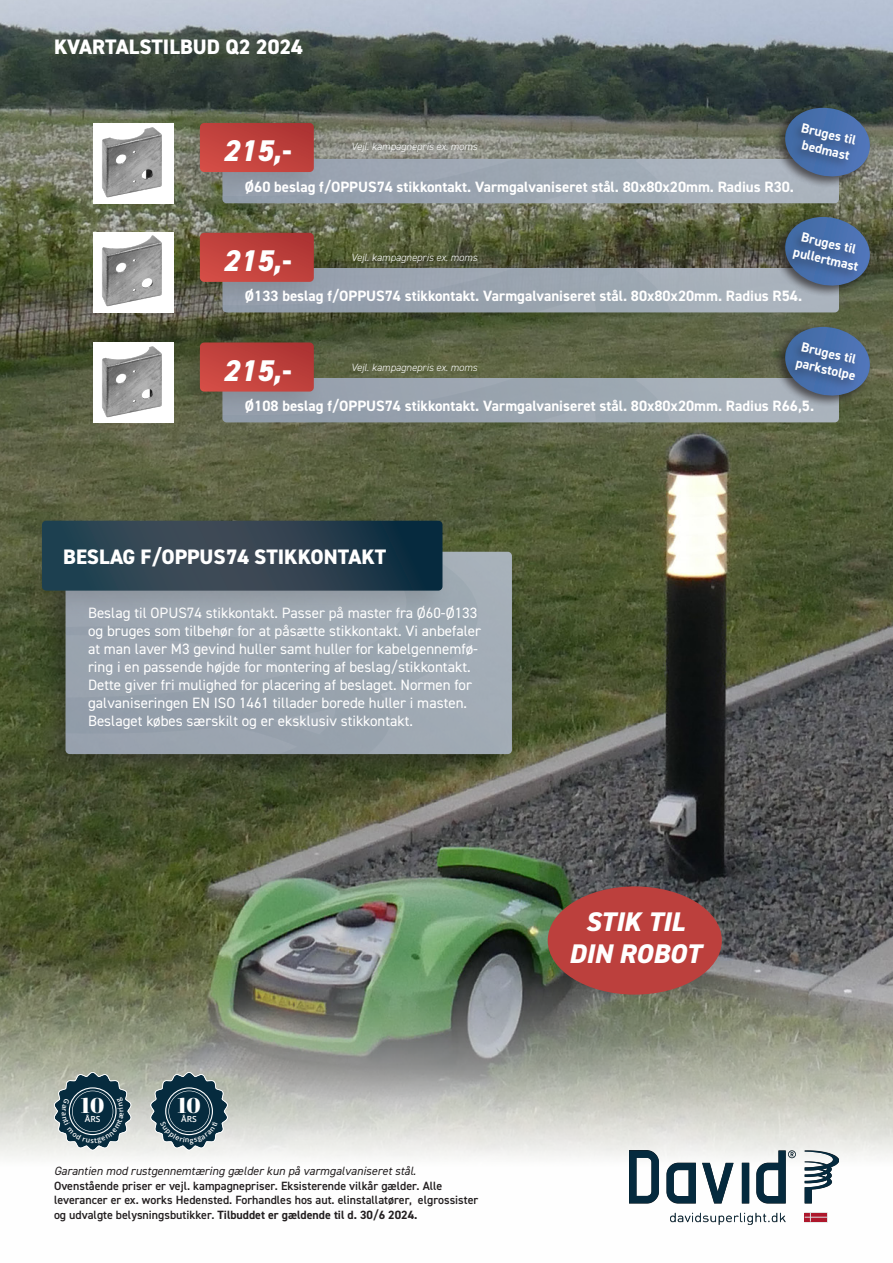
<style>
.page{position:relative;width:893px;height:1263px;background:#fff}
.page>*{position:absolute;margin:0;border:0;box-sizing:border-box;transform-origin:0 0}
.t1{font:italic 800 30px "DIN2014";color:#fff}
.t2{font:italic 800 27px "DIN2014";color:#fff}
.t3{font:21.45px "Abril Fatface";color:#fff}
.t4{font:800 21px "DIN2014";color:#fff}
.t5{font:15px/18px "DIN2014";color:#fff}
.t6{font:700 15px "DIN2014";color:#fff}
.t7{font:700 13.5px "DIN2014";color:#fff}
.t8{font:600 12px/14.4px "DIN2014";color:#231f20}
.t9{font:italic 12px "DIN2014";color:#231f20}
.t10{font:italic 300 10.5px "DIN2014";color:#fff}
.t11{font:600 8.4px "Open Sans";color:#fff}
.s1{font-weight:700}
</style>
<div class="page">
<img style="left:0;top:0;width:893px;height:1225px">
<img style="left:94px;top:342px;width:79px;height:81px">
<img style="left:94px;top:232px;width:79px;height:81px">
<img style="left:94px;top:123px;width:79px;height:81px">
<div style="left:172px;top:113px;width:151px;height:87px;background:#231f20;opacity:.15"></div>
<div style="left:172px;top:223px;width:151px;height:87px;background:#231f20;opacity:.15"></div>
<div style="left:172px;top:333px;width:151px;height:86px;background:#231f20;opacity:.15"></div>
<div style="left:548px;top:886px;width:174px;height:108px;background:#bc403d;border-radius:50%"></div>
<div style="left:38px;top:542px;width:484px;height:240px;background:#231f20;opacity:.45"></div>
<div style="left:66px;top:552px;width:446px;height:202px;background:#a3acb6;border-radius:4px"></div>
<div style="left:66px;top:618px;width:366px;height:136px;background:#9aa4af"></div>
<div style="left:14px;top:511px;width:438px;height:107px;background:#231f20;opacity:.15"></div>
<svg style="left:42px;top:521px;width:400px;height:70px;background:#29404e"></svg>
<img style="left:629px;top:1150px;width:210px;height:74px">
<svg style="left:805px;top:1213px;width:22px;height:8px"></svg>
<svg style="left:805px;top:1151px;width:34px;height:52px"></svg>
<svg style="left:629px;top:1150px;width:167px;height:53px"></svg>
<svg style="left:670px;top:1213px;width:116px;height:11px"></svg>
<div style="left:773px;top:104px;width:101px;height:84px;background:#231f20;opacity:.45"></div>
<svg style="left:200px;top:108px;width:673px;height:95px;background:#898484"></svg>
<div style="left:790px;top:120px;width:69px;height:51px;background:#231f20;opacity:.45"></div>
<div style="left:773px;top:213px;width:101px;height:84px;background:#231f20;opacity:.45"></div>
<svg style="left:200px;top:217px;width:673px;height:95px;background:#7d786f"></svg>
<div style="left:781px;top:229px;width:81px;height:53px;background:#231f20;opacity:.45"></div>
<div style="left:773px;top:323px;width:101px;height:84px;background:#5e6546"></div>
<svg style="left:200px;top:327px;width:673px;height:95px;background:#7e7a71"></svg>
<div style="left:784px;top:339px;width:75px;height:52px;background:#231f20;opacity:.45"></div>
<svg style="left:54px;top:1072px;width:77px;height:78px;background:#4d6670"></svg>
<svg style="left:150px;top:1072px;width:78px;height:78px;background:#4f6872"></svg>
<p class="t4" style="left:54px;top:33px;width:250px">KVARTALSTILBUD Q2 2024</p>
<p class="t1" style="left:222px;top:131px;width:69px">215,-</p>
<p class="t10" style="left:351px;top:140px;width:128px">Vejl. kampagnepris ex. moms</p>
<p class="t6" style="left:245px;top:177px;width:551px">Ø60 beslag f/OPPUS74 stikkontakt. Varmgalvaniseret stål. 80x80x20mm. Radius R30.</p>
<p class="t7" style="left:804px;top:119px;width:57px;rotate:13deg">Bruges til</p>
<p class="t7" style="left:804px;top:136px;width:50px;rotate:13deg">bedmast</p>
<p class="t1" style="left:222px;top:241px;width:69px">215,-</p>
<p class="t10" style="left:351px;top:251px;width:128px">Vejl. kampagnepris ex. moms</p>
<p class="t7" style="left:804px;top:228px;width:57px;rotate:13deg">Bruges til</p>
<p class="t7" style="left:796px;top:243px;width:68px;rotate:13deg">pullertmast</p>
<p class="t6" style="left:245px;top:286px;width:559px">Ø133 beslag f/OPPUS74 stikkontakt. Varmgalvaniseret stål. 80x80x20mm. Radius R54.</p>
<p class="t7" style="left:804px;top:338px;width:57px;rotate:13deg">Bruges til</p>
<p class="t7" style="left:798px;top:353px;width:62px;rotate:13deg">parkstolpe</p>
<p class="t1" style="left:222px;top:351px;width:69px">215,-</p>
<p class="t10" style="left:351px;top:361px;width:128px">Vejl. kampagnepris ex. moms</p>
<p class="t6" style="left:245px;top:396px;width:571px">Ø108 beslag f/OPPUS74 stikkontakt. Varmgalvaniseret stål. 80x80x20mm. Radius R66,5.</p>
<p class="t4" style="left:63px;top:543px;width:324px">BESLAG F/OPPUS74 STIKKONTAKT</p>
<p class="t5" style="left:88px;top:603px;width:395px">Beslag til OPUS74 stikkontakt. Passer på master fra Ø60-Ø133 og bruges som tilbehør for at påsætte stikkontakt. Vi anbefaler at man laver M3 gevind huller samt huller for kabelgennemfø&shy;ring i en passende højde for montering af beslag/stikkontakt.<br>Dette giver fri mulighed for placering af beslaget. Normen for galvaniseringen EN ISO 1461 tillader borede huller i masten.<br>Beslaget købes særskilt og er eksklusiv stikkontakt.</p>
<p class="t3" style="left:81px;top:1091px;width:25px">10</p>
<p class="t11" style="left:85px;top:1113px;width:17px">ÅRS</p>
<p class="t3" style="left:177px;top:1091px;width:25px">10</p>
<p class="t11" style="left:181px;top:1113px;width:17px">ÅRS</p>
<p class="t9" style="left:54px;top:1164px;width:364px">Garantien mod rustgennemtæring gælder kun på varmgalvaniseret stål.</p>
<p class="t8" style="left:54px;top:1178px;width:390px">Ovenstående priser er vejl. kampagnepriser. Eksisterende vilkår gælder. Alle</p>
<p class="t8" style="left:54px;top:1192px;width:426px">leverancer er ex. works Hedensted. Forhandles hos aut. elinstallatører, elgrossister og udvalgte belysningsbutikker. <span class="s1">Tilbuddet er gældende til d. 30/6 2024.</span></p>
<p class="t2" style="left:585px;top:903px;width:101px">STIK TIL</p>
<p class="t2" style="left:569px;top:936px;width:134px">DIN ROBOT</p>
</div>
